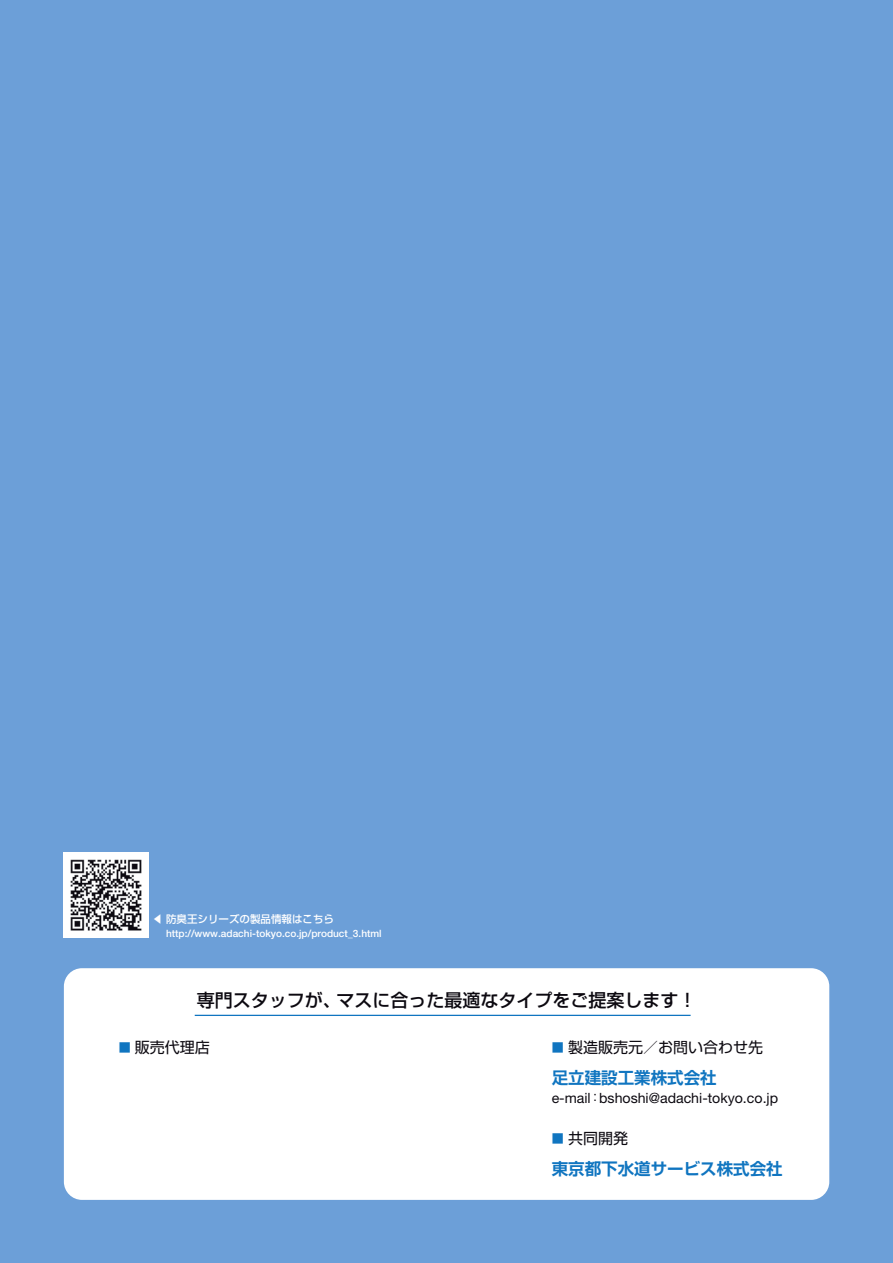
<style>
.page{position:relative;width:893px;height:1263px;background:#6c9fd8}
.page>*{position:absolute;margin:0;border:0;box-sizing:border-box;transform-origin:0 0}
.t1{font:500 18px "Shin Go Pr 6 N";color:#0c0910}
.t2{font:700 16.5px "Shin Go Pr 6 N De";color:#1075c0}
.t3{font:15px "Shin Go Pr 6 N";color:#0c0910}
.t4{font:14.1px "Helvetica Neue LT Std";color:#0c0910}
.t5{font:500 10.5px "Shin Go Pr 6 N";color:#fff}
.t6{font:500 10.05px "Helvetica Neue LT Std";color:#fff}
.s1{font-size:12px;color:#1075c0}
.s2{font-family:"Shin Go Pr 6 N";font-size:12px}
</style>
<div class="page">
<div style="left:64px;top:968px;width:765px;height:232px;background:#fff;border-radius:18px"></div>
<img style="left:64px;top:853px;width:85px;height:85px">
<hr style="left:195px;top:1015px;width:496px;height:1px;background:#1075c0">
<p class="t5" style="left:153px;top:910px;width:183px">◀ 防臭王シリーズの製品情報はこちら</p>
<p class="t6" style="left:166px;top:928px;width:217px">http://www.adachi-tokyo.co.jp/product_3.html</p>
<h1 class="t1" style="left:197px;top:985px;width:501px">専門スタッフが、マスに合った最適なタイプをご提案します！</h1>
<h3 class="t3" style="left:119px;top:1035px;width:92px"><span class="s1">■</span> 販売代理店</h3>
<h3 class="t3" style="left:552px;top:1035px;width:213px"><span class="s1">■</span> 製造販売元／お問い合わせ先</h3>
<h2 class="t2" style="left:552px;top:1064px;width:166px">足立建設工業株式会社</h2>
<h3 class="t4" style="left:552px;top:1089px;width:228px">e-mail<span class="s2">：</span>bshoshi@adachi-tokyo.co.jp</h3>
<h3 class="t3" style="left:552px;top:1126px;width:78px"><span class="s1">■</span> 共同開発</h3>
<h2 class="t2" style="left:552px;top:1155px;width:232px">東京都下水道サービス株式会社</h2>
</div>
